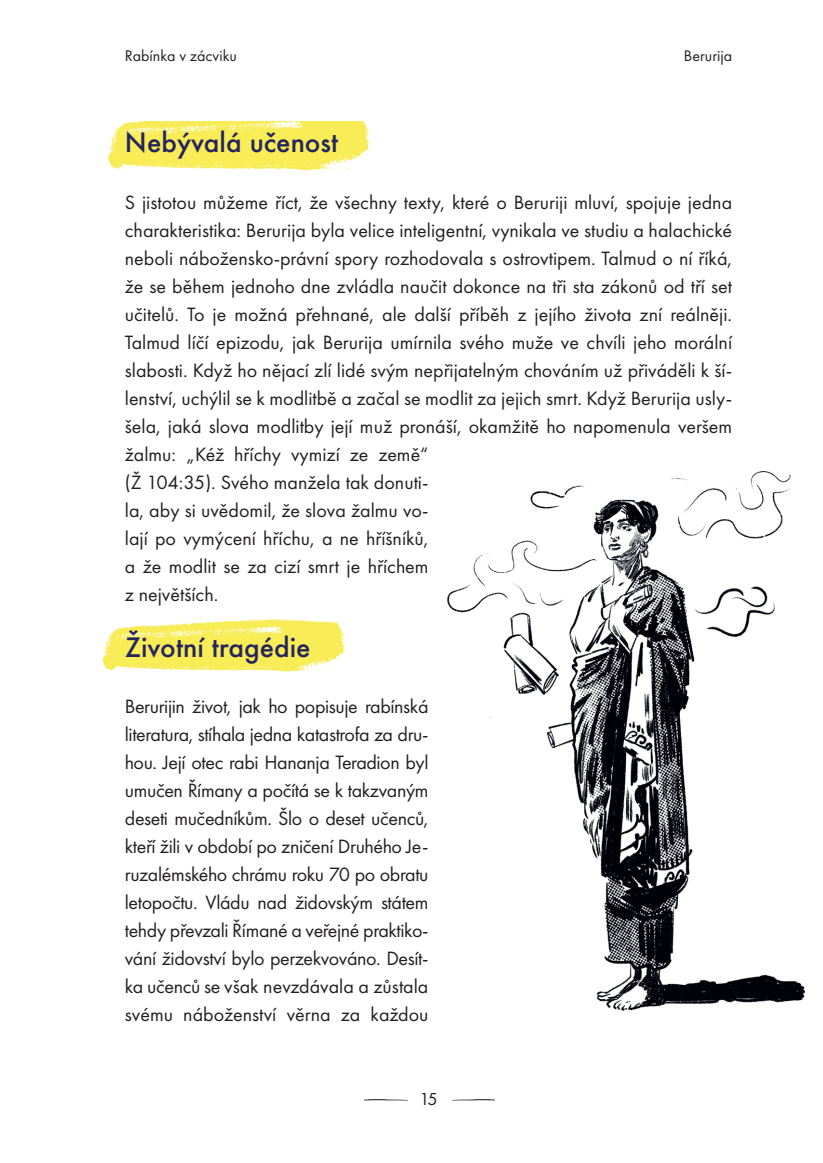
<style>
.page{position:relative;width:823px;height:1163px;background:#fff}
.page>*{position:absolute;margin:0;border:0;box-sizing:border-box;transform-origin:0 0}
.t1{font:500 26px "Futura";color:#25255e}
.t2{font:20px/28px "Futura PT";color:#231f20}
.t3{font:18px "Futura PT";color:#231f20}
.t4{font:16px "Futura PT";color:#231f20}
</style>
<div class="page">
<img style="left:108px;top:122px;width:263px;height:49px">
<img style="left:102px;top:618px;width:244px;height:54px">
<img style="left:365px;top:1099px;width:42px;height:2px">
<img style="left:452px;top:1099px;width:42px;height:2px">
<img style="left:447px;top:471px;width:359px;height:540px">
<p class="t4" style="left:125px;top:46px;width:113px">Rabínka v zácviku</p>
<p class="t4" style="left:683px;top:46px;width:50px">Berurija</p>
<h1 class="t1" style="left:125px;top:125px;width:215px">Nebývalá učenost</h1>
<p class="t2" style="left:125px;top:188px;width:608px">S jistotou můžeme říct, že všechny texty, které o Beruriji mluví, spojuje jedna charakteristika: Berurija byla velice inteligentní, vynikala ve studiu a halachické neboli nábožensko‑právní spory rozhodovala s ostrovtipem. Talmud o ní říká, že se během jednoho dne zvládla naučit dokonce na tři sta zákonů od tří set učitelů. To je možná přehnané, ale další příběh z jejího života zní reálněji.<br>Talmud líčí epizodu, jak Berurija umírnila svého muže ve chvíli jeho morální slabosti. Když ho nějací zlí lidé svým nepřijatelným chováním už přiváděli k ší‑ lenství, uchýlil se k modlitbě a začal se modlit za jejich smrt. Když Berurija usly‑ šela, jaká slova modlitby její muž pronáší, okamžitě ho napomenula veršem žalmu: „Kéž hříchy vymizí ze země“<br>(Ž 104:35). Svého manžela tak donuti‑<br>la, aby si uvědomil, že slova žalmu vo‑<br>lají po vymýcení hříchu, a ne hříšníků,<br>a že modlit se za cizí smrt je hříchem<br>z největších.</p>
<h1 class="t1" style="left:125px;top:629px;width:187px">Životní tragédie</h1>
<p class="t2" style="left:125px;top:692px;width:305px;text-align:justify">Berurijin život, jak ho popisuje rabínská literatura, stíhala jedna katastrofa za dru‑ hou. Její otec rabi Hananja Teradion byl umučen Římany a počítá se k takzvaným deseti mučedníkům. Šlo o deset učenců, kteří žili v období po zničení Druhého Je‑ ruzalémského chrámu roku 70 po obratu letopočtu. Vládu nad židovským státem tehdy převzali Římané a veřejné praktiko‑ vání židovství bylo perzekvováno. Desít‑ ka učenců se však nevzdávala a zůstala svému náboženství věrna za každou</p>
<p class="t3" style="left:419px;top:1088px;width:20px">15</p>
</div>
